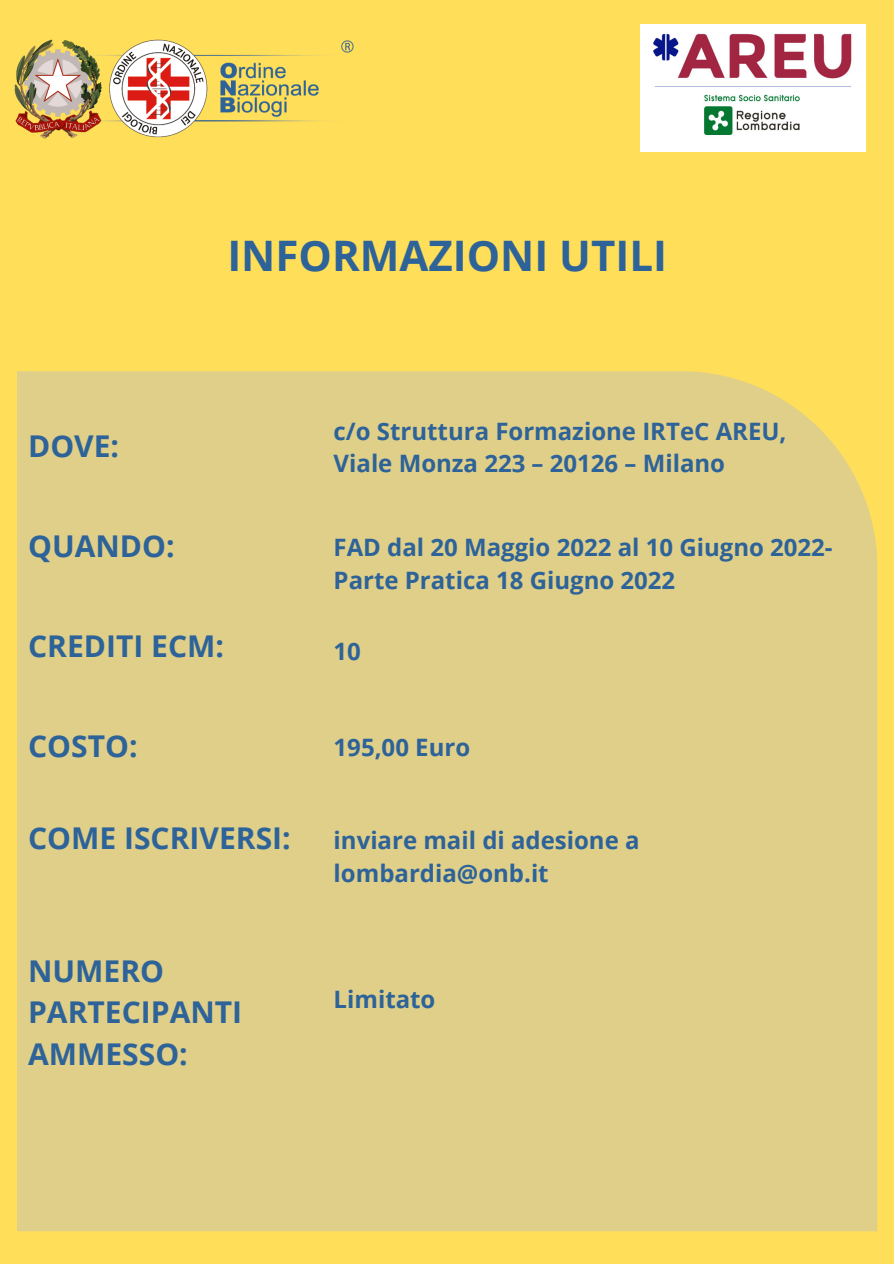
<style>
.page{position:relative;width:894px;height:1264px;background:#fff}
.page>*{position:absolute;margin:0;border:0;box-sizing:border-box;transform-origin:0 0}
.t1{font:700 42px "Open Sans";color:#2d6399}
.t2{font:700 30px/41.7px "Open Sans";color:#2d6399}
.t3{font:700 24px/32.7px "Open Sans";color:#2d6399}
</style>
<div class="page">
<div style="left:0;top:0;width:893px;height:1263px;background:#ffde59"></div>
<img style="left:15px;top:39px;width:339px;height:100px">
<div style="left:17px;top:371px;width:860px;height:860px;background:#e0cf89"></div>
<img style="left:640px;top:24px;width:225px;height:127px">
<p class="t1" style="left:227px;top:226px;width:441px">INFORMAZIONI UTILI</p>
<p class="t2" style="left:28px;top:424px;width:92px">DOVE:</p>
<p class="t2" style="left:28px;top:525px;width:148px">QUANDO:</p>
<p class="t2" style="left:28px;top:624px;width:197px">CREDITI ECM:</p>
<p class="t2" style="left:28px;top:724px;width:111px">COSTO:</p>
<p class="t3" style="left:333px;top:414px;width:454px">c/o Struttura Formazione IRTeC AREU,<br>Viale Monza 223 – 20126 – Milano</p>
<p class="t3" style="left:333px;top:530px;width:500px">FAD dal 20 Maggio 2022 al 10 Giugno 2022-<br>Parte Pratica 18 Giugno 2022</p>
<p class="t3" style="left:333px;top:634px;width:29px">10</p>
<p class="t3" style="left:333px;top:730px;width:138px">195,00 Euro</p>
<p class="t2" style="left:28px;top:816px;width:264px">COME ISCRIVERSI:</p>
<p class="t2" style="left:28px;top:949px;width:215px">NUMERO<br>PARTECIPANTI<br>AMMESSO:</p>
<p class="t3" style="left:333px;top:823px;width:307px">inviare mail di adesione a lombardia@onb.it</p>
<p class="t3" style="left:333px;top:982px;width:103px">Limitato</p>
</div>
